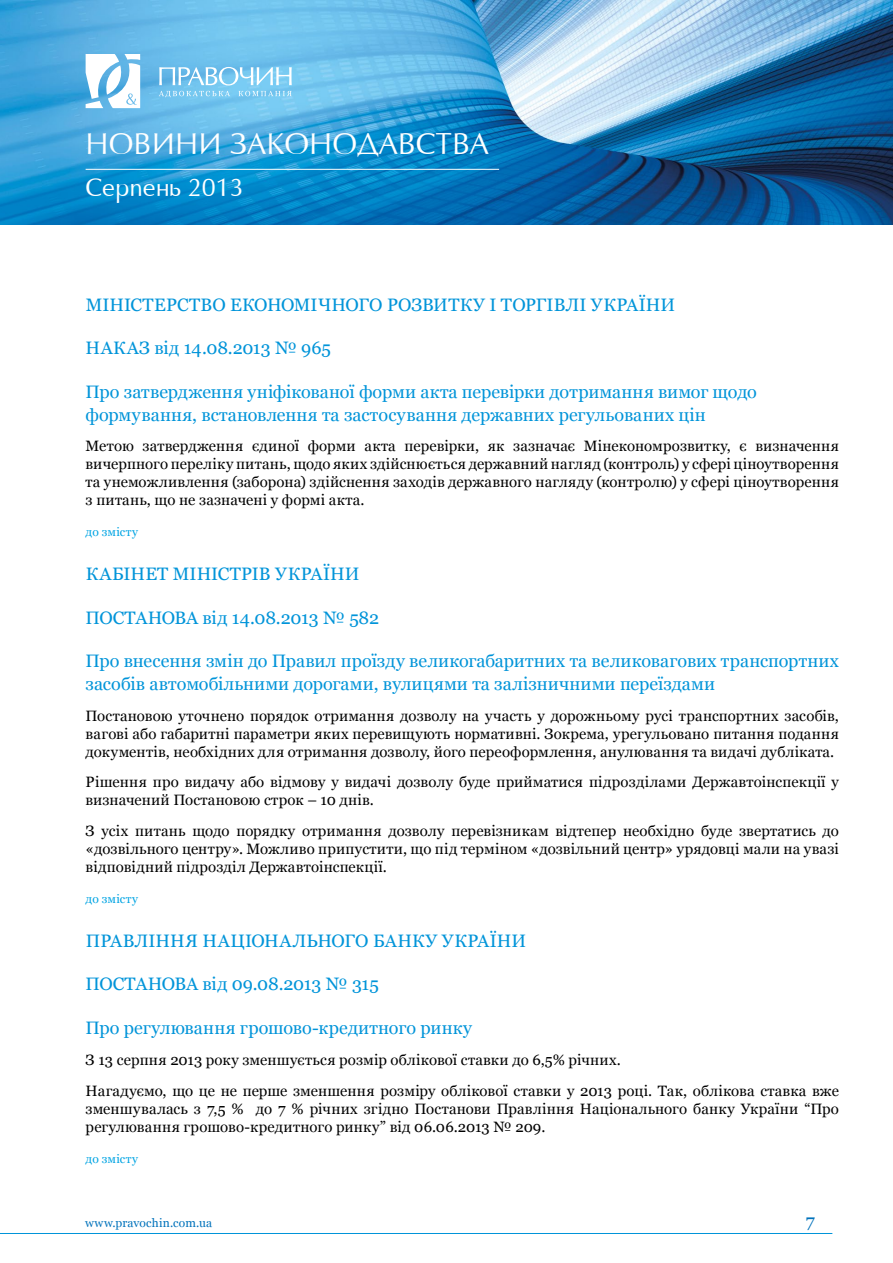
<style>
.page{position:relative;width:893px;height:1263px;background:#fff}
.page>*{position:absolute;margin:0;border:0;box-sizing:border-box;transform-origin:0 0}
.t1{font:28.5px "Opium";color:#fff}
.t2{font:24px "Opium";color:#fff}
.t3{font:18px/22.5px "Georgia";letter-spacing:.005em;color:#0094d9}
.t4{font:18px "Georgia";color:#0072bb}
.t5{font:15px/18px "Georgia";letter-spacing:.01em;color:#000;text-align:justify}
.t6{font:12px "Georgia";letter-spacing:.015em;color:#00a4e3}
.t7{font:12px "Georgia";letter-spacing:.015em;color:#0072bb}
</style>
<div class="page">
<img style="left:0;top:0;width:893px;height:224px">
<svg style="left:86px;top:54px;width:54px;height:54px"></svg>
<svg style="left:159px;top:67px;width:133px;height:30px;background:#91d1f1"></svg>
<hr style="left:86px;top:169px;width:413px;height:1px;background:#fff">
<hr style="left:0;top:1233px;width:832px;height:1px;background:#0094d9">
<h1 class="t1" style="left:86px;top:127px;width:405px">НОВИНИ ЗАКОНОДАВСТВА</h1>
<h2 class="t2" style="left:86px;top:174px;width:160px">Серпень 2013</h2>
<p class="t3" style="left:86px;top:293px;width:591px">МІНІСТЕРСТВО ЕКОНОМІЧНОГО РОЗВИТКУ І ТОРГІВЛІ УКРАЇНИ</p>
<p class="t3" style="left:86px;top:337px;width:247px">НАКАЗ від 14.08.2013 № 965</p>
<p class="t3" style="left:86px;top:381px;width:673px">Про затвердження уніфікованої форми акта перевірки дотримання вимог щодо формування, встановлення та застосування державних регульованих цін</p>
<p class="t5" style="left:86px;top:437px;width:755px">Метою затвердження єдиної форми акта перевірки, як зазначає Мінекономрозвитку, є визначення вичерпного переліку питань, щодо яких здійснюється державний нагляд (контроль) у сфері ціноутворення та унеможливлення (заборона) здійснення заходів державного нагляду (контролю) у сфері ціноутворення з питань, що не зазначені у формі акта.</p>
<p class="t6" style="left:86px;top:525px;width:54px">до змісту</p>
<p class="t3" style="left:86px;top:563px;width:275px">КАБІНЕТ МІНІСТРІВ УКРАЇНИ</p>
<p class="t3" style="left:86px;top:606px;width:295px">ПОСТАНОВА від 14.08.2013 № 582</p>
<p class="t3" style="left:86px;top:650px;width:755px">Про внесення змін до Правил проїзду великогабаритних та великовагових транспортних засобів автомобільними дорогами, вулицями та залізничними переїздами</p>
<p class="t5" style="left:86px;top:707px;width:755px">Постановою уточнено порядок отримання дозволу на участь у дорожньому русі транспортних засобів, вагові або габаритні параметри яких перевищують нормативні. Зокрема, урегульовано питання подання документів, необхідних для отримання дозволу, його переоформлення, анулювання та видачі дубліката.</p>
<p class="t5" style="left:86px;top:773px;width:755px">Рішення про видачу або відмову у видачі дозволу буде прийматися підрозділами Державтоінспекції у визначений Постановою строк – 10 днів.</p>
<p class="t5" style="left:86px;top:822px;width:755px">З усіх питань щодо порядку отримання дозволу перевізникам відтепер необхідно буде звертатись до «дозвільного центру». Можливо припустити, що під терміном «дозвільний центр» урядовці мали на увазі відповідний підрозділ Державтоінспекції.</p>
<p class="t6" style="left:86px;top:891px;width:54px">до змісту</p>
<p class="t3" style="left:86px;top:930px;width:442px">ПРАВЛІННЯ НАЦІОНАЛЬНОГО БАНКУ УКРАЇНИ</p>
<p class="t3" style="left:86px;top:973px;width:295px">ПОСТАНОВА від 09.08.2013 № 315</p>
<p class="t3" style="left:86px;top:1017px;width:388px">Про регулювання грошово-кредитного ринку</p>
<p class="t5" style="left:86px;top:1045px;width:755px;line-height:30.8px">З 13 серпня 2013 року зменшується розмір облікової ставки до 6,5% річних.<br>Нагадуємо, що це не перше зменшення розміру облікової ставки у 2013 році. Так, облікова ставка вже</p>
<p class="t5" style="left:86px;top:1100px;width:755px">зменшувалась з 7,5 % до 7 % річних згідно Постанови Правління Національного банку України “Про регулювання грошово-кредитного ринку” від 06.06.2013 № 209.</p>
<p class="t6" style="left:86px;top:1151px;width:54px">до змісту</p>
<p class="t7" style="left:85px;top:1215px;width:129px">www.pravochin.com.ua</p>
<p class="t4" style="left:806px;top:1210px;width:11px">7</p>
</div>
